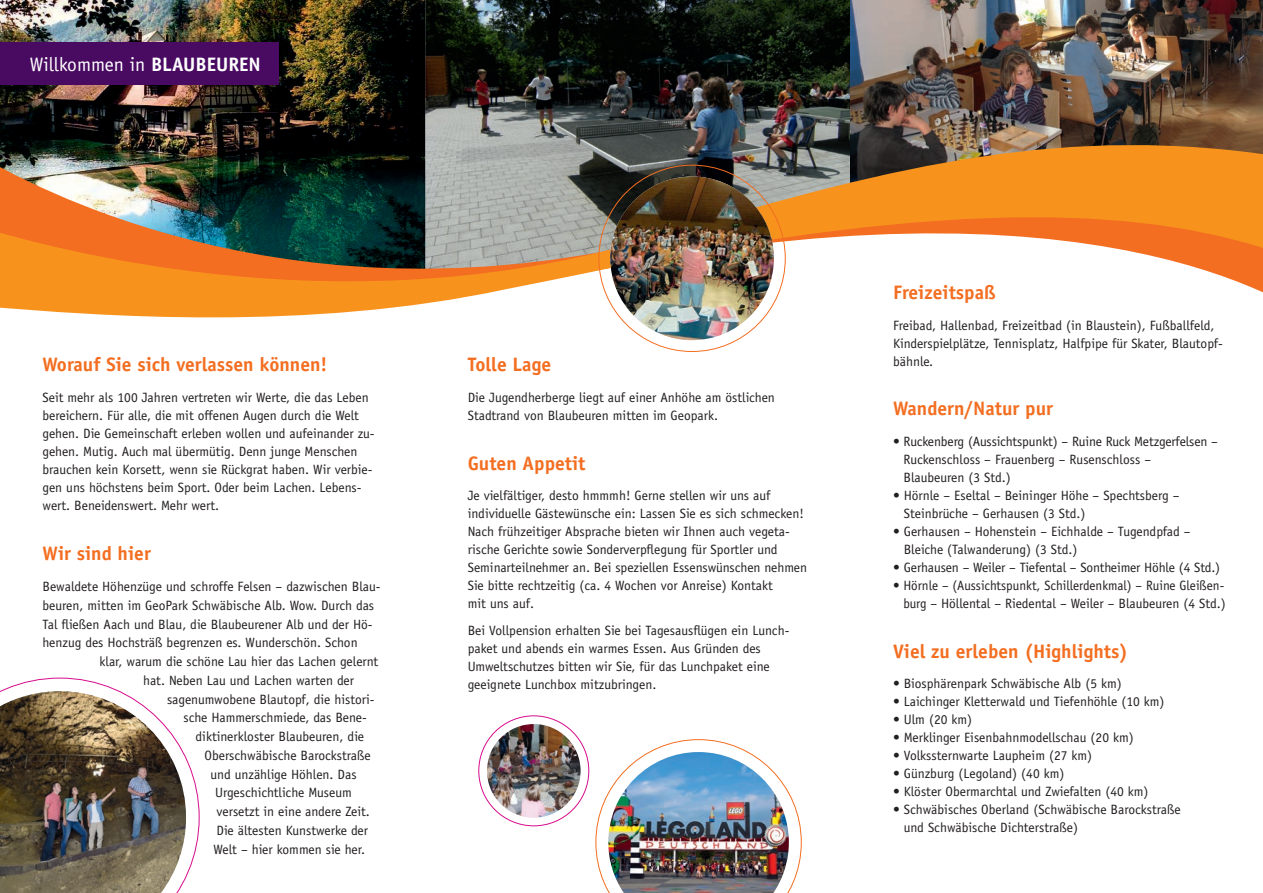
<style>
.page{position:relative;width:1263px;height:893px;background:#fff}
.page>*{position:absolute;margin:0;border:0;box-sizing:border-box;transform-origin:0 0}
.t1{font:700 19.5px "Officina Sans Std";color:#f36e21}
.t2{font:19.5px "Officina Sans Std";color:#fff}
.t3{font:13.5px/18px "Officina Sans Std";color:#231f20}
.s1{font-weight:700}
</style>
<div class="page">
<img style="left:0;top:0;width:425px;height:140px">
<img style="left:425px;top:0;width:425px;height:140px">
<img style="left:850px;top:0;width:413px;height:140px">
<svg style="left:0;top:140px;width:1263px;height:190px"></svg>
<div style="left:0;top:43px;width:278px;height:42px;background:#490a62"></div>
<img style="left:610px;top:176px;width:164px;height:164px;border-radius:82px">
<svg style="left:0;top:678px;width:200px;height:200px"></svg>
<img style="left:0;top:691px;width:186px;height:202px">
<svg style="left:595px;top:739px;width:207px;height:153px"></svg>
<img style="left:608px;top:752px;width:181px;height:141px">
<img style="left:487px;top:724px;width:93px;height:94px;border-radius:47px">
<h1 class="t2" style="left:30px;top:53px;width:233px">Willkommen in <span class="s1">BLAUBEUREN</span></h1>
<h1 class="t1" style="left:43px;top:352px;width:286px">Worauf Sie sich verlassen können!</h1>
<p class="t3" style="left:43px;top:388px;width:334px">Seit mehr als 100 Jahren vertreten wir Werte, die das Leben bereichern. Für alle, die mit offenen Augen durch die Welt gehen. Die Gemeinschaft erleben wollen und aufeinander zu&shy;gehen. Mutig. Auch mal übermütig. Denn junge Menschen brauchen kein Korsett, wenn sie Rückgrat haben. Wir verbie&shy;gen uns höchstens beim Sport. Oder beim Lachen. Lebens&shy;wert. Beneidenswert. Mehr wert.</p>
<h1 class="t1" style="left:43px;top:541px;width:110px">Wir sind hier</h1>
<p class="t3" style="left:43px;top:578px;width:340px">Bewaldete Höhenzüge und schroffe Felsen – dazwischen Blau-</p>
<p class="t3" style="left:43px;top:596px;width:333px">beuren, mitten im GeoPark Schwäbische Alb. Wow. Durch das</p>
<p class="t3" style="left:43px;top:615px;width:332px">Tal fließen Aach und Blau, die Blaubeurener Alb und der Hö-</p>
<p class="t3" style="left:43px;top:634px;width:317px">henzug des Hochsträß begrenzen es. Wunderschön. Schon</p>
<p class="t3" style="left:100px;top:653px;width:280px">klar, warum die schöne Lau hier das Lachen gelernt</p>
<p class="t3" style="left:143px;top:671px;width:213px">hat. Neben Lau und Lachen warten der</p>
<p class="t3" style="left:167px;top:690px;width:209px">sagenumwobene Blautopf, die histori-</p>
<p class="t3" style="left:184px;top:709px;width:185px">sche Hammerschmiede, das Bene-</p>
<p class="t3" style="left:196px;top:728px;width:170px">diktinerkloster Blaubeuren, die</p>
<p class="t3" style="left:205px;top:746px;width:168px">Oberschwäbische Barockstraße</p>
<p class="t3" style="left:211px;top:765px;width:148px">und unzählige Höhlen. Das</p>
<p class="t3" style="left:215px;top:784px;width:138px">Urgeschichtliche Museum</p>
<p class="t3" style="left:217px;top:803px;width:155px">versetzt in eine andere Zeit.</p>
<p class="t3" style="left:217px;top:821px;width:153px">Die ältesten Kunstwerke der</p>
<p class="t3" style="left:214px;top:840px;width:153px">Welt – hier kommen sie her.</p>
<h1 class="t1" style="left:468px;top:352px;width:85px">Tolle Lage</h1>
<p class="t3" style="left:468px;top:388px;width:309px">Die Jugendherberge liegt auf einer Anhöhe am östlichen<br>Stadtrand von Blaubeuren mitten im Geopark.</p>
<h1 class="t1" style="left:468px;top:451px;width:119px">Guten Appetit</h1>
<p class="t3" style="left:468px;top:487px;width:341px">Je vielfältiger, desto hmmmh! Gerne stellen wir uns auf individuelle Gästewünsche ein: Lassen Sie es sich schmecken!<br>Nach frühzeitiger Absprache bieten wir Ihnen auch vegeta&shy;rische Gerichte sowie Sonderverpflegung für Sportler und Seminarteilnehmer an. Bei speziellen Essenswünschen nehmen Sie bitte rechtzeitig (ca. 4 Wochen vor Anreise) Kontakt<br>mit uns auf.</p>
<p class="t3" style="left:468px;top:621px;width:322px">Bei Vollpension erhalten Sie bei Tagesausflügen ein Lunch&shy;paket und abends ein warmes Essen. Aus Gründen des Umweltschutzes bitten wir Sie, für das Lunchpaket eine geeignete Lunchbox mitzubringen.</p>
<h1 class="t1" style="left:893px;top:280px;width:104px">Freizeitspaß</h1>
<p class="t3" style="left:893px;top:316px;width:330px">Freibad, Hallenbad, Freizeitbad (in Blaustein), Fußballfeld,<br>Kinderspielplätze, Tennisplatz, Halfpipe für Skater, Blautopf&shy;bähnle.</p>
<h1 class="t1" style="left:893px;top:396px;width:161px">Wandern/Natur pur</h1>
<p class="t3" style="left:903px;top:432px;width:316px;text-indent:-10px">• Ruckenberg (Aussichtspunkt) – Ruine Ruck Metzgerfelsen –<br>Ruckenschloss – Frauenberg – Rusenschloss –<br>Blaubeuren (3 Std.)</p>
<p class="t3" style="left:904px;top:486px;width:277px;text-indent:-11px">• Hörnle – Eseltal – Beininger Höhe – Spechtsberg –<br>Steinbrüche – Gerhausen (3 Std.)</p>
<p class="t3" style="left:904px;top:522px;width:288px;text-indent:-11px">• Gerhausen – Hohenstein – Eichhalde – Tugendpfad –<br>Bleiche (Talwanderung) (3 Std.)</p>
<p class="t3" style="left:893px;top:558px;width:329px">• Gerhausen – Weiler – Tiefental – Sontheimer Höhle (4 Std.)</p>
<p class="t3" style="left:893px;top:576px;width:334px;text-align:right">• Hörnle – (Aussichtspunkt, Schillerdenkmal) – Ruine Gleißen&shy;burg – Höllental – Riedental – Weiler – Blaubeuren (4 Std.)</p>
<h1 class="t1" style="left:893px;top:639px;width:237px">Viel zu erleben (Highlights)</h1>
<p class="t3" style="left:893px;top:675px;width:230px">• Biosphärenpark Schwäbische Alb (5 km)</p>
<p class="t3" style="left:893px;top:693px;width:273px">• Laichinger Kletterwald und Tiefenhöhle (10 km)</p>
<p class="t3" style="left:893px;top:711px;width:81px">• Ulm (20 km)</p>
<p class="t3" style="left:893px;top:729px;width:242px">• Merklinger Eisenbahnmodellschau (20 km)</p>
<p class="t3" style="left:893px;top:747px;width:201px">• Volkssternwarte Laupheim (27 km)</p>
<p class="t3" style="left:893px;top:765px;width:173px">• Günzburg (Legoland) (40 km)</p>
<p class="t3" style="left:893px;top:783px;width:257px">• Klöster Obermarchtal und Zwiefalten (40 km)</p>
<p class="t3" style="left:904px;top:801px;width:279px;text-indent:-11px">• Schwäbisches Oberland (Schwäbische Barockstraße und Schwäbische Dichterstraße)</p>
</div>
